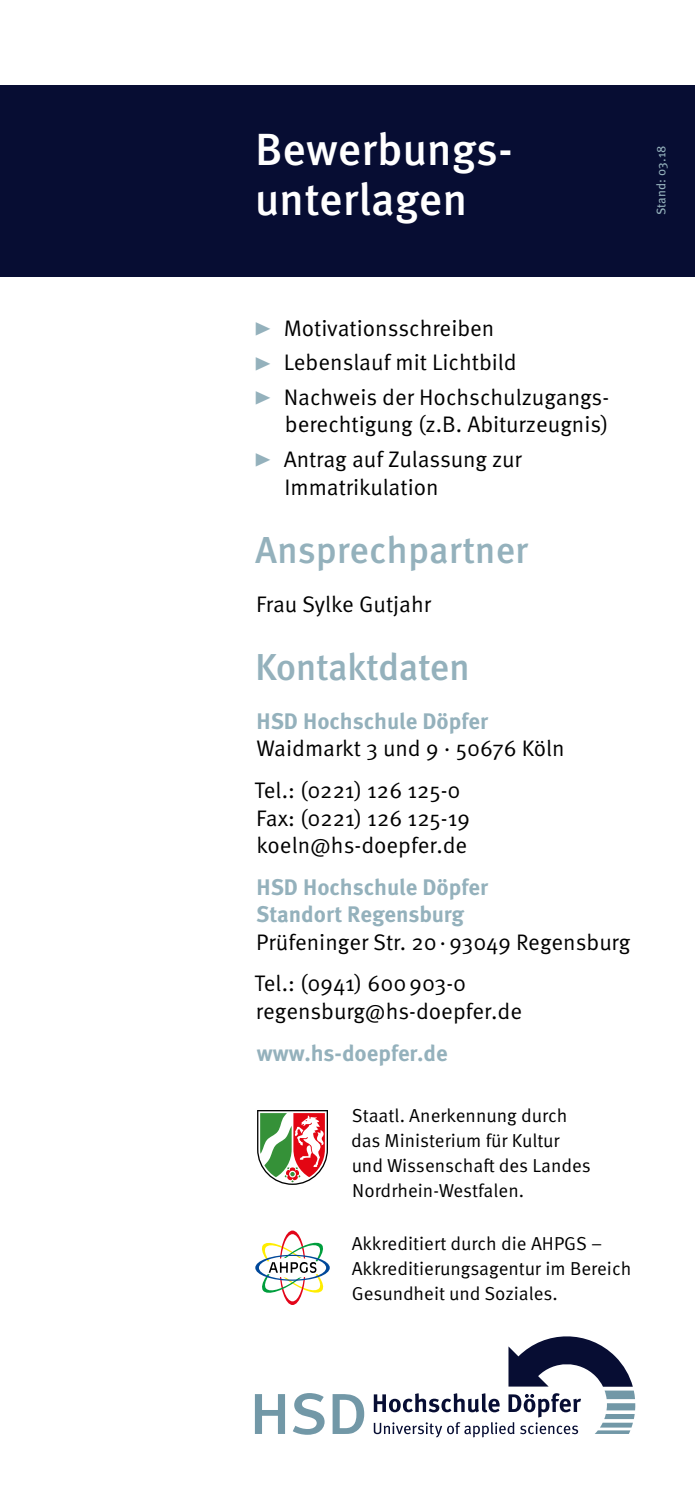
<style>
.page{position:relative;width:695px;height:1489px;background:#fff}
.page>*{position:absolute;margin:0;border:0;box-sizing:border-box;transform-origin:0 0}
.t1{font:500 45px/50px "Meta OT";color:#fff}
.t2{font:500 37.5px "Meta OT";letter-spacing:-.01em;color:#94b1bc}
.t3{font:22.5px/34.5px "Meta OT Norm";color:#000}
.t4{font:700 22.5px/27.5px "Meta OT";color:#94b1bc}
.t5{font:18.75px/25px "Meta OT Norm";color:#000}
.t6{font:12.5px "Meta OT";letter-spacing:.01em;color:#94b1bc}
.s1{font-family:"Meta OT";font-weight:700;font-size:37.5px;color:#94b1bc}
</style>
<div class="page">
<div style="left:0;top:85px;width:694px;height:191px;background:#070d33"></div>
<svg style="left:374px;top:1336px;width:261px;height:101px"></svg>
<svg style="left:255px;top:1394px;width:30px;height:39px"></svg>
<svg style="left:293px;top:1393px;width:31px;height:41px"></svg>
<svg style="left:332px;top:1394px;width:32px;height:39px"></svg>
<svg style="left:257px;top:1110px;width:71px;height:74px"></svg>
<svg style="left:255px;top:1230px;width:75px;height:74px"></svg>
<h1 class="t1" style="left:255px;top:125px;width:259px">Bewerbungs&shy;unterlagen</h1>
<p class="t6" style="left:653px;top:215px;width:72px;rotate:-90deg">Stand: 03.18</p>
<p class="t3" style="left:253px;top:311px;width:354px"><span class="s1">▸</span> Motivationsschreiben<br><span class="s1">▸</span> Lebenslauf mit Lichtbild<br><span class="s1">▸</span> Nachweis der Hochschulzugangs-</p>
<p class="t3" style="left:253px;top:407px;width:356px;text-indent:31px">berechtigung (z.B. Abiturzeugnis) <span class="s1">▸</span> Antrag auf Zulassung zur</p>
<p class="t3" style="left:284px;top:469px;width:156px">Immatrikulation</p>
<h2 class="t2" style="left:255px;top:526px;width:275px">Ansprechpartner</h2>
<p class="t3" style="left:256px;top:587px;width:176px">Frau Sylke Gutjahr</p>
<h2 class="t2" style="left:255px;top:643px;width:216px">Kontaktdaten</h2>
<p class="t4" style="left:256px;top:707px;width:233px">HSD Hochschule Döpfer</p>
<p class="t3" style="left:254px;top:728px;width:312px;line-height:41.8px">Waidmarkt 3 und 9 · 50676 Köln<br>Tel.: (0221) 126 125-0</p>
<p class="t3" style="left:256px;top:804px;width:215px;line-height:27.5px">Fax: (0221) 126 125-19 koeln@hs-doepfer.de</p>
<p class="t4" style="left:256px;top:873px;width:233px">HSD Hochschule Döpfer<br>Standort Regensburg</p>
<p class="t3" style="left:254px;top:921px;width:377px;line-height:41.8px">Prüfeninger Str. 20·93049 Regensburg<br>Tel.: (0941) 600903-0</p>
<p class="t3" style="left:256px;top:994px;width:268px">regensburg@hs-doepfer.de</p>
<p class="t4" style="left:257px;top:1039px;width:192px">www.hs-doepfer.de</p>
<p class="t5" style="left:351px;top:1103px;width:241px">Staatl. Anerkennung durch das Ministerium für Kultur und Wissenschaft des Landes<br>Nordrhein-Westfalen.</p>
<p class="t5" style="left:352px;top:1231px;width:281px">Akkreditiert durch die AHPGS –<br>Akkreditierungsagentur im Bereich<br>Gesundheit und Soziales.</p>
</div>
